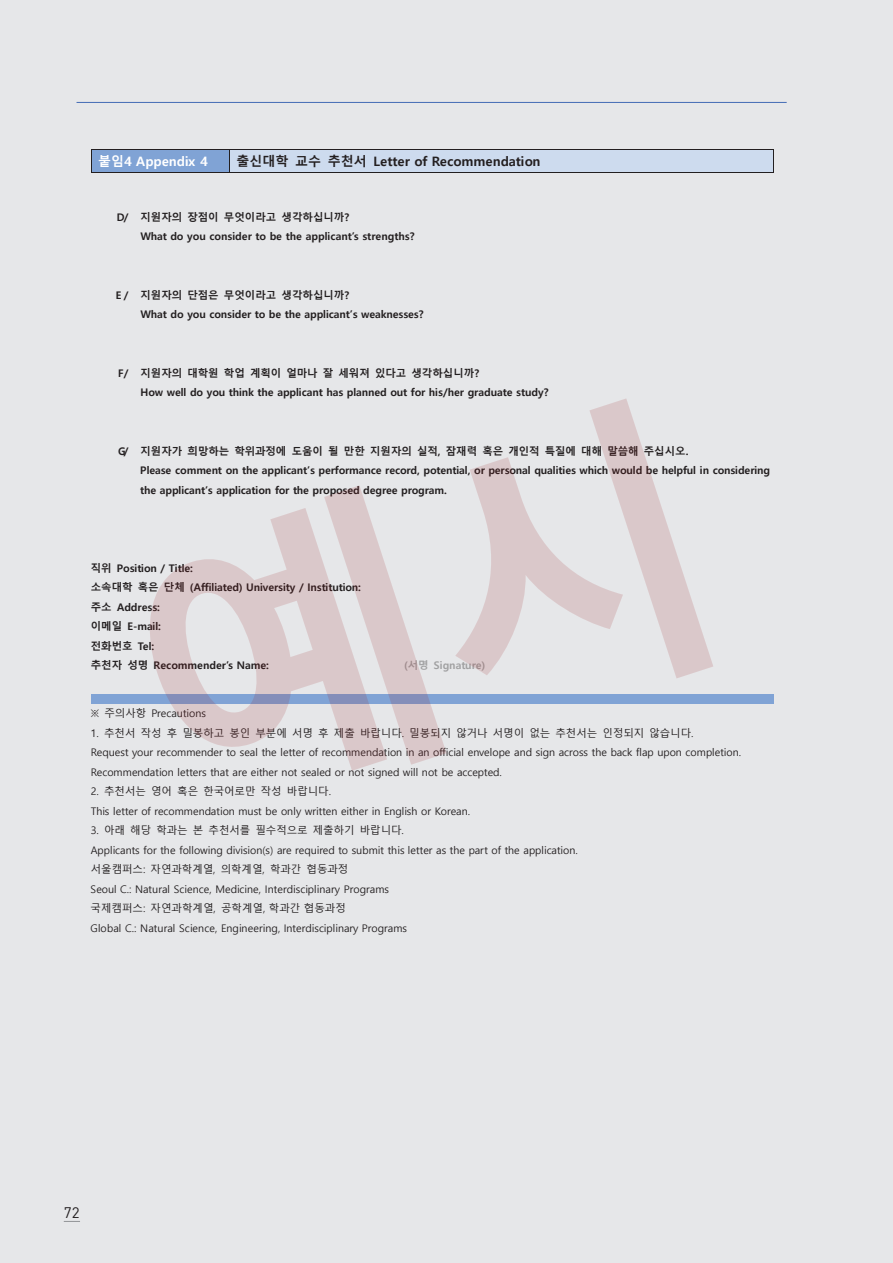
<style>
.page{position:relative;width:893px;height:1263px;background:#e6e7e9}
.page>*{position:absolute;margin:0;border:0;box-sizing:border-box;transform-origin:0 0}
.t1{font:15px "Dinreg";color:#231f20}
.t2{font:700 13.05px "Malgun Gothic";color:#231f20}
.t3{font:700 13.05px "Malgun Gothic";color:#fff}
.t4{font:10.5px/19.5px "Malgun Gothic";color:#231f20}
.t5{font:700 10.5px/19.5px "Malgun Gothic";letter-spacing:-.005em;color:#231f20}
.t6{font:700 10.5px "Malgun Gothic";color:#a1a1a2}
.s1{font-style:inherit}
</style>
<div class="page">
<svg style="left:64px;top:1221px;width:16px;height:1px"></svg>
<hr style="left:77px;top:102px;width:710px;height:1px;background:#436cb5">
<div style="left:91px;top:149px;width:138px;height:23px;background:#80a3d5"></div>
<div style="left:230px;top:149px;width:543px;height:23px;background:#cddbee"></div>
<hr style="left:91px;top:149px;width:138px;height:1px;background:#231f20">
<hr style="left:230px;top:149px;width:543px;height:1px;background:#231f20">
<svg style="left:91px;top:150px;width:1px;height:22px"></svg>
<hr style="left:91px;top:172px;width:138px;height:1px;background:#231f20">
<svg style="left:229px;top:149px;width:1px;height:24px"></svg>
<hr style="left:230px;top:172px;width:543px;height:1px;background:#231f20">
<svg style="left:773px;top:149px;width:1px;height:24px"></svg>
<div style="left:91px;top:695px;width:682px;height:9px;background:#80a3d5"></div>
<svg style="left:142px;top:399px;width:571px;height:372px"></svg>
<p class="t3" style="left:98px;top:154px;width:111px">붙임4 Appendix 4</p>
<p class="t2" style="left:237px;top:154px;width:305px">출신대학 교수 추천서 Letter of Recommendation</p>
<p class="t5" style="left:140px;top:207px;width:276px;text-indent:-24px"><span class="s1">D/</span> 지원자의 장점이 무엇이라고 생각하십니까?<br>What do you consider to be the applicant’s strengths?</p>
<p class="t5" style="left:140px;top:285px;width:285px;text-indent:-24px"><span class="s1">E /</span> 지원자의 단점은 무엇이라고 생각하십니까?<br>What do you consider to be the applicant’s weaknesses?</p>
<p class="t5" style="left:140px;top:363px;width:410px;text-indent:-22px"><span class="s1">F/</span> 지원자의 대학원 학업 계획이 얼마나 잘 세워져 있다고 생각하십니까?<br>How well do you think the applicant has planned out for his/her graduate study?</p>
<p class="t5" style="left:140px;top:441px;width:631px;text-indent:-22px"><span class="s1">G/</span> 지원자가 희망하는 학위과정에 도움이 될 만한 지원자의 실적, 잠재력 혹은 개인적 특질에 대해 말씀해 주십시오.<br>Please comment on the applicant’s performance record, potential, or personal qualities which would be helpful in considering the applicant’s application for the proposed degree program.</p>
<p class="t5" style="left:91px;top:558px;width:272px">직위 Position / Title:<br>소속대학 혹은 단체 (Affiliated) University / Institution: 주소 Address:<br>이메일 E-mail:<br>전화번호 Tel:<br>추천자 성명 Recommender’s Name:</p>
<p class="t6" style="left:404px;top:659px;width:83px">(서명 Signature)</p>
<p class="t4" style="left:91px;top:704px;width:117px">※ 주의사항 Precautions</p>
<p class="t4" style="left:91px;top:723px;width:652px">1. 추천서 작성 후 밀봉하고 봉인 부분에 서명 후 제출 바랍니다. 밀봉되지 않거나 서명이 없는 추천서는 인정되지 않습니다.<br>Request your recommender to seal the letter of recommendation in an official envelope and sign across the back flap upon completion.<br>Recommendation letters that are either not sealed or not signed will not be accepted.</p>
<p class="t4" style="left:91px;top:782px;width:381px">2. 추천서는 영어 혹은 한국어로만 작성 바랍니다.<br>This letter of recommendation must be only written either in English or Korean.</p>
<p class="t4" style="left:91px;top:821px;width:489px">3. 아래 해당 학과는 본 추천서를 필수적으로 제출하기 바랍니다.<br>Applicants for the following division(s) are required to submit this letter as the part of the application. 서울캠퍼스: 자연과학계열, 의학계열, 학과간 협동과정<br>Seoul C.: Natural Science, Medicine, Interdisciplinary Programs<br>국제캠퍼스: 자연과학계열, 공학계열, 학과간 협동과정<br>Global C.: Natural Science, Engineering, Interdisciplinary Programs</p>
<h1 class="t1" style="left:64px;top:1204px;width:17px">72</h1>
</div>
